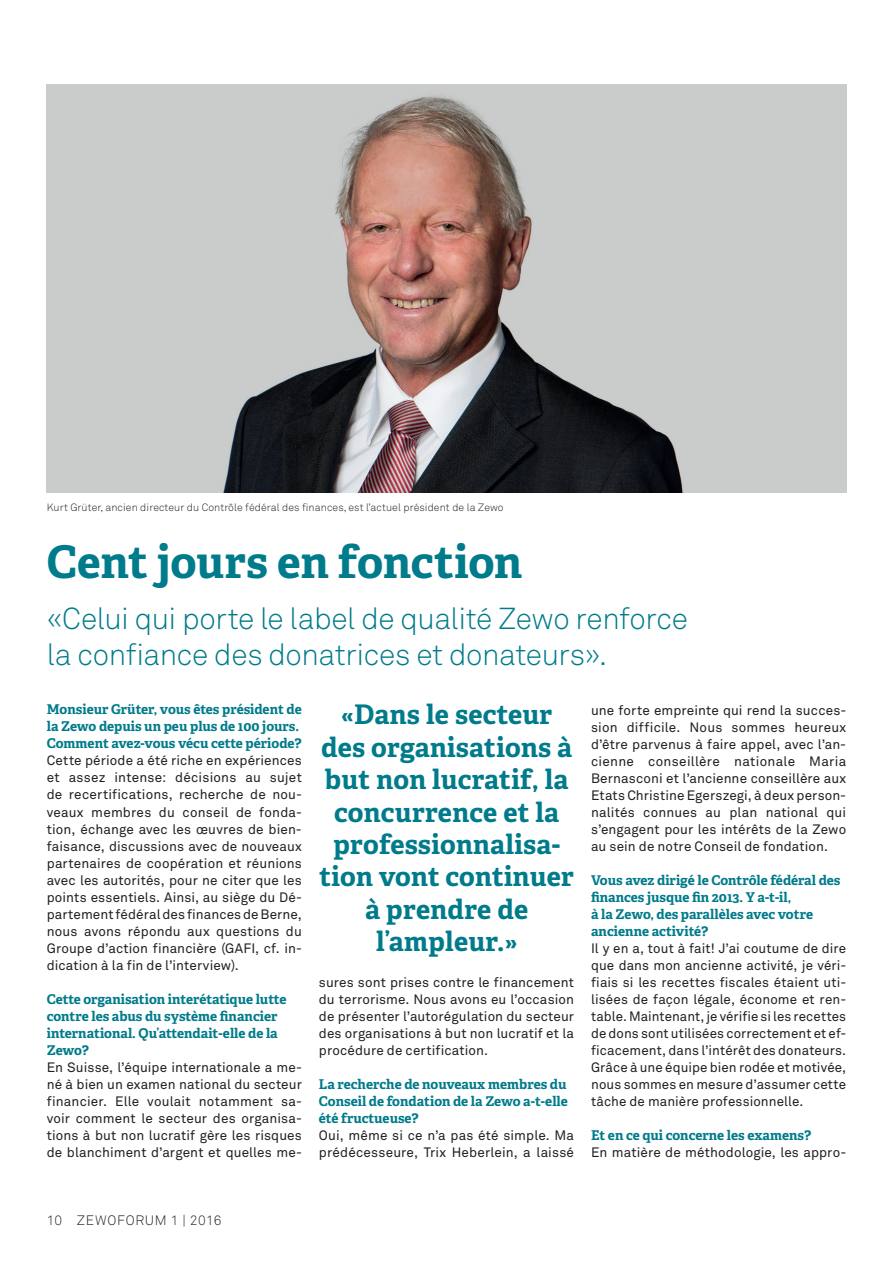
<style>
.page{position:relative;width:893px;height:1263px;background:#fff}
.page>*{position:absolute;margin:0;border:0;box-sizing:border-box;transform-origin:0 0}
.t1{font:700 45px "Adelle Basic";letter-spacing:-.005em;color:#007b8b}
.t2{font:300 30px/36px "Akkurat Std";letter-spacing:-.015em;color:#007b8b}
.t3{font:700 27px/32.4px "Adelle Basic";letter-spacing:.01em;color:#007b8b;text-align:center}
.t4{font:13.5px/17px "Akkurat Std";letter-spacing:.01em;color:#231f20;text-align:justify}
.t5{font:700 13.5px/17px "Adelle Basic";letter-spacing:-.005em;color:#007b8b}
.t6{font:300 13.5px "Akkurat Std";letter-spacing:.045em;color:#231f20}
.t7{font:300 10.5px "Akkurat Std";letter-spacing:.01em;color:#231f20}
</style>
<div class="page">
<img style="left:47px;top:85px;width:799px;height:408px">
<p class="t7" style="left:47px;top:501px;width:458px">Kurt Grüter, ancien directeur du Contrôle fédéral des finances, est l’actuel président de la Zewo</p>
<h1 class="t1" style="left:47px;top:534px;width:477px">Cent jours en fonction</h1>
<h2 class="t2" style="left:47px;top:601px;width:643px">«Celui qui porte le label de qualité Zewo renforce la confiance des donatrices et donateurs».</h2>
<p class="t5" style="left:47px;top:701px;width:256px">Monsieur Grüter, vous êtes président de la Zewo depuis un peu plus de 100 jours.<br>Comment avez-vous vécu cette période?</p>
<p class="t4" style="left:47px;top:753px;width:257px">Cette période a été riche en expériences et assez intense: décisions au sujet de recertifications, recherche de nou&shy;veaux membres du conseil de fonda&shy;tion, échange avec les œuvres de bien&shy;faisance, discussions avec de nouveaux partenaires de coopération et réunions avec les autorités, pour ne citer que les points essentiels. Ainsi, au siège du Dé&shy;partement fédéral des finances de Berne, nous avons répondu aux questions du Groupe d’action financière (GAFI, cf. in&shy;dication à la fin de l’interview).</p>
<p class="t5" style="left:47px;top:990px;width:241px">Cette organisation interétatique lutte contre les abus du système financier international. Qu’attendait-elle de la<br>Zewo?</p>
<p class="t4" style="left:47px;top:1059px;width:257px">En Suisse, l’équipe internationale a me&shy;né à bien un examen national du secteur financier. Elle voulait notamment sa&shy;voir comment le secteur des organisa&shy;tions à but non lucratif gère les risques de blanchiment d’argent et quelles me-</p>
<h3 class="t3" style="left:319px;top:699px;width:256px">«Dans le secteur des organisations à but non lucratif, la concurrence et la professionnalisa&shy;tion vont continuer à prendre de l’ampleur.»</h3>
<p class="t4" style="left:319px;top:974px;width:257px">sures sont prises contre le financement du terrorisme. Nous avons eu l’occasion de présenter l’autorégulation du secteur des organisations à but non lucratif et la procédure de certification.</p>
<p class="t5" style="left:319px;top:1075px;width:251px;text-align:justify">La recherche de nouveaux membres du Conseil de fondation de la Zewo a-t-elle été fructueuse?</p>
<p class="t4" style="left:319px;top:1127px;width:257px">Oui, même si ce n’a pas été simple. Ma prédécesseure, Trix Heberlein, a laissé</p>
<p class="t4" style="left:591px;top:702px;width:257px">une forte empreinte qui rend la succes&shy;sion difficile. Nous sommes heureux d’être parvenus à faire appel, avec l’an&shy;cienne conseillère nationale Maria Bernasconi et l’ancienne conseillère aux Etats Christine Egerszegi, à deux person&shy;nalités connues au plan national qui s’engagent pour les intérêts de la Zewo au sein de notre Conseil de fondation.</p>
<p class="t5" style="left:591px;top:871px;width:251px">Vous avez dirigé le Contrôle fédéral des finances jusque fin 2013. Y a-t-il,<br>à la Zewo, des parallèles avec votre ancienne activité?</p>
<p class="t4" style="left:591px;top:940px;width:257px">Il y en a, tout à fait! J’ai coutume de dire que dans mon ancienne activité, je véri&shy;fiais si les recettes fiscales étaient uti&shy;lisées de façon légale, économe et ren&shy;table. Maintenant, je vérifie si les recettes de dons sont utilisées correctement et ef&shy;ficacement, dans l’intérêt des donateurs.<br>Grâce à une équipe bien rodée et motivée, nous sommes en mesure d’assumer cette tâche de manière professionnelle.</p>
<p class="t5" style="left:591px;top:1126px;width:222px">Et en ce qui concerne les examens?</p>
<p class="t4" style="left:591px;top:1144px;width:257px">En matière de méthodologie, les appro-</p>
<p class="t6" style="left:47px;top:1212px;width:176px">10 ZEWOFORUM 1 | 2016</p>
</div>
